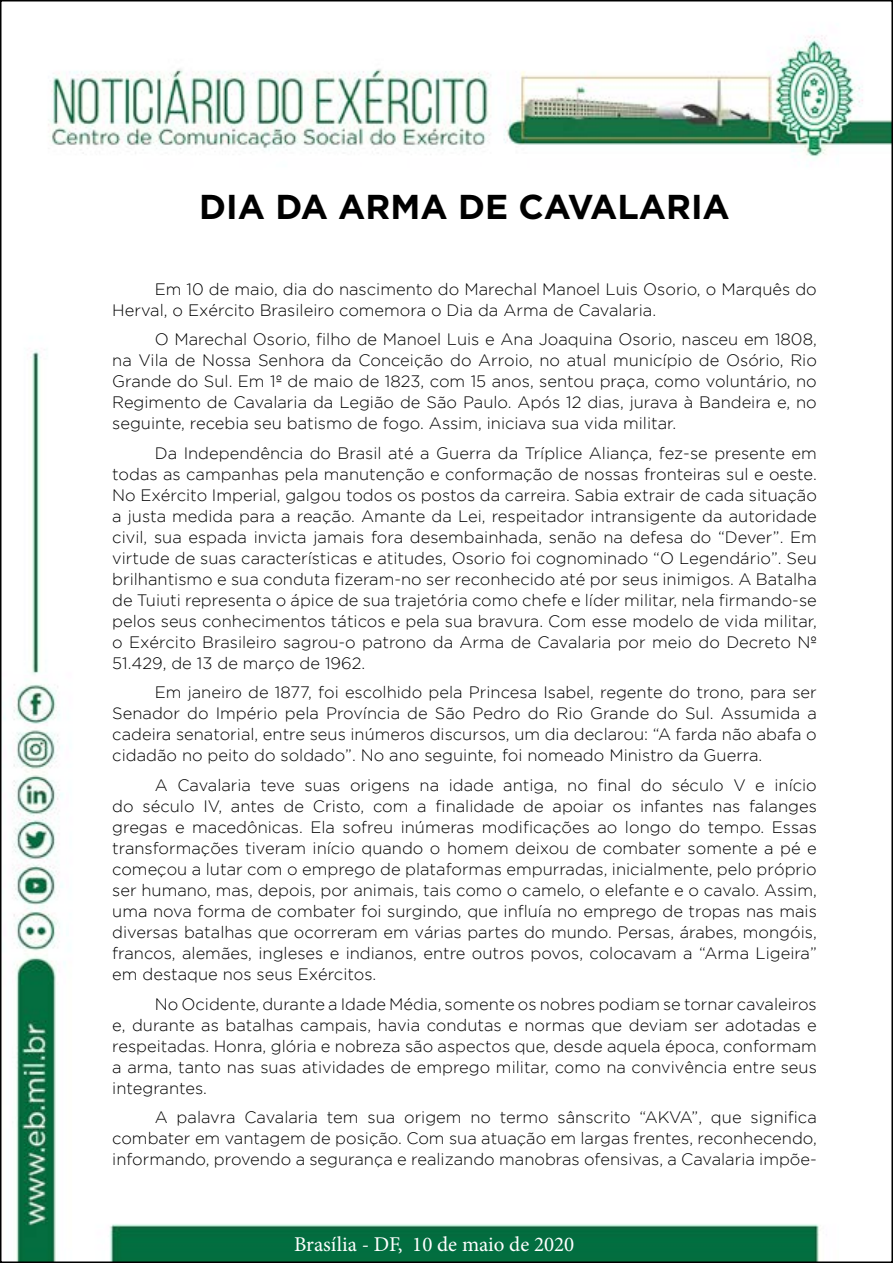
<style>
.page{position:relative;width:893px;height:1263px;background:#fff}
.page>*{position:absolute;margin:0;border:0;box-sizing:border-box;transform-origin:0 0}
.t1{font:700 34.5px "Gotham";color:#000}
.t2{font:21px "Minion Pro";color:#fff}
.t3{font:300 16.5px/21px "Gotham";color:#000;text-align:justify}
</style>
<div class="page">
<img style="left:3px;top:35px;width:887px;height:1225px">
<h1 class="t1" style="left:199px;top:184px;width:532px">DIA DA ARMA DE CAVALARIA</h1>
<p class="t3" style="left:112px;top:278px;width:706px;text-indent:43px">Em 10 de maio, dia do nascimento do Marechal Manoel Luis Osorio, o Marquês do<br>Herval, o Exército Brasileiro comemora o Dia da Arma de Cavalaria.</p>
<p class="t3" style="left:112px;top:329px;width:706px;text-indent:43px">O Marechal Osorio, filho de Manoel Luis e Ana Joaquina Osorio, nasceu em 1808, na Vila de Nossa Senhora da Conceição do Arroio, no atual município de Osório, Rio Grande do Sul. Em 1º de maio de 1823, com 15 anos, sentou praça, como voluntário, no Regimento de Cavalaria da Legião de São Paulo. Após 12 dias, jurava à Bandeira e, no seguinte, recebia seu batismo de fogo. Assim, iniciava sua vida militar.</p>
<p class="t3" style="left:112px;top:442px;width:706px;text-indent:43px">Da Independência do Brasil até a Guerra da Tríplice Aliança, fez-se presente em todas as campanhas pela manutenção e conformação de nossas fronteiras sul e oeste.<br>No Exército Imperial, galgou todos os postos da carreira. Sabia extrair de cada situação a justa medida para a reação. Amante da Lei, respeitador intransigente da autoridade civil, sua espada invicta jamais fora desembainhada, senão na defesa do “Dever”. Em virtude de suas características e atitudes, Osorio foi cognominado “O Legendário”. Seu brilhantismo e sua conduta fizeram-no ser reconhecido até por seus inimigos. A Batalha de Tuiuti representa o ápice de sua trajetória como chefe e líder militar, nela firmando-se pelos seus conhecimentos táticos e pela sua bravura. Com esse modelo de vida militar, o Exército Brasileiro sagrou-o patrono da Arma de Cavalaria por meio do Decreto Nº 51.429, de 13 de março de 1962.</p>
<p class="t3" style="left:112px;top:682px;width:706px;text-indent:43px">Em janeiro de 1877, foi escolhido pela Princesa Isabel, regente do trono, para ser Senador do Império pela Província de São Pedro do Rio Grande do Sul. Assumida a cadeira senatorial, entre seus inúmeros discursos, um dia declarou: “A farda não abafa o cidadão no peito do soldado”. No ano seguinte, foi nomeado Ministro da Guerra.</p>
<p class="t3" style="left:112px;top:774px;width:706px;text-indent:43px">A Cavalaria teve suas origens na idade antiga, no final do século V e início do século IV, antes de Cristo, com a finalidade de apoiar os infantes nas falanges gregas e macedônicas. Ela sofreu inúmeras modificações ao longo do tempo. Essas transformações tiveram início quando o homem deixou de combater somente a pé e começou a lutar com o emprego de plataformas empurradas, inicialmente, pelo próprio ser humano, mas, depois, por animais, tais como o camelo, o elefante e o cavalo. Assim, uma nova forma de combater foi surgindo, que influía no emprego de tropas nas mais diversas batalhas que ocorreram em várias partes do mundo. Persas, árabes, mongóis, francos, alemães, ingleses e indianos, entre outros povos, colocavam a “Arma Ligeira” em destaque nos seus Exércitos.</p>
<p class="t3" style="left:112px;top:993px;width:706px;text-indent:43px">No Ocidente, durante a Idade Média, somente os nobres podiam se tornar cavaleiros e, durante as batalhas campais, havia condutas e normas que deviam ser adotadas e respeitadas. Honra, glória e nobreza são aspectos que, desde aquela época, conformam a arma, tanto nas suas atividades de emprego militar, como na convivência entre seus integrantes.</p>
<p class="t3" style="left:112px;top:1106px;width:706px;text-indent:43px">A palavra Cavalaria tem sua origem no termo sânscrito “AKVA”, que significa combater em vantagem de posição. Com sua atuação em largas frentes, reconhecendo, informando, provendo a segurança e realizando manobras ofensivas, a Cavalaria impõe-</p>
<p class="t2" style="left:294px;top:1230px;width:282px">Brasília - DF, 10 de maio de 2020</p>
</div>
